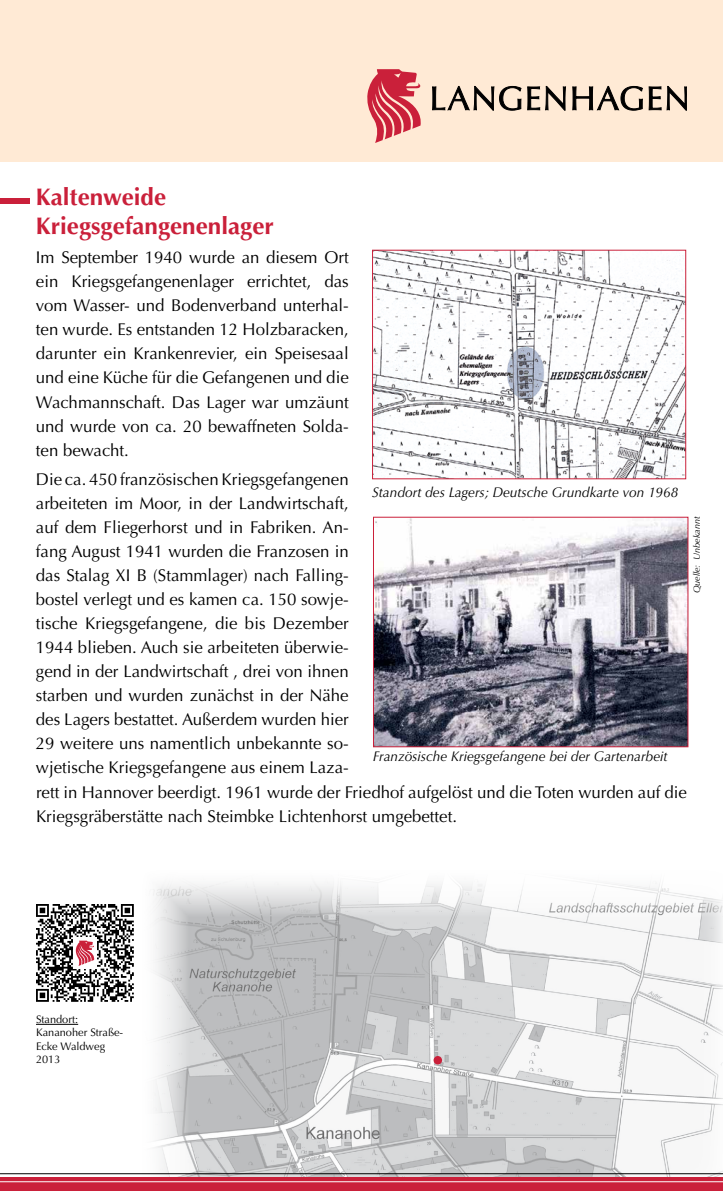
<style>
.page{position:relative;width:723px;height:1191px;background:#fff}
.page>*{position:absolute;margin:0;border:0;box-sizing:border-box;transform-origin:0 0}
.t1{font:700 24px/29px "Optima LT Std";color:#ca203a}
.t2{font:17px/24px "Optima LT Std";color:#000;text-align:justify}
.t3{font:italic 14px "Optima LT Std";color:#000}
.t4{font:11px/13.2px "Optima LT Std";color:#000}
.t5{font:italic 9px "Optima LT Std";color:#000}
</style>
<div class="page">
<div style="left:0;top:198px;width:29px;height:6px;background:#ca203a"></div>
<img style="left:375px;top:519px;width:311px;height:226px">
<div style="left:373px;top:517px;width:315px;height:230px;border:1px solid #ca203a"></div>
<img style="left:133px;top:882px;width:590px;height:295px">
<div style="left:433px;top:1056px;width:9px;height:8px;background:#ca203a;border-radius:50%"></div>
<div style="left:0;top:1177px;width:723px;height:14px;background:#ca203a"></div>
<hr style="left:0;top:1181px;width:723px;height:1px;background:#fff">
<hr style="left:0;top:1173px;width:723px;height:1px;background:#000">
<div style="left:0;top:0;width:723px;height:161px;background:#ffead5"></div>
<svg style="left:432px;top:86px;width:89px;height:24px"></svg>
<svg style="left:527px;top:86px;width:38px;height:24px"></svg>
<svg style="left:573px;top:86px;width:69px;height:24px"></svg>
<svg style="left:649px;top:87px;width:12px;height:23px"></svg>
<svg style="left:667px;top:86px;width:20px;height:24px"></svg>
<svg style="left:367px;top:69px;width:54px;height:74px"></svg>
<img style="left:374px;top:252px;width:310px;height:225px">
<div style="left:372px;top:250px;width:314px;height:229px;border:1px solid #ca203a"></div>
<hr style="left:36px;top:1024px;width:42px;height:1px;background:#000">
<img style="left:37px;top:904px;width:97px;height:97px">
<div style="left:74px;top:936px;width:23px;height:32px;background:#fff"></div>
<svg style="left:76px;top:940px;width:19px;height:26px"></svg>
<h1 class="t1" style="left:36px;top:182px;width:239px">Kaltenweide<br>Kriegsgefangenenlager</h1>
<p class="t2" style="left:36px;top:246px;width:314px">Im September 1940 wurde an diesem Ort ein Kriegsgefangenenlager errichtet, das vom Wasser- und Bodenverband unterhal&shy;ten wurde. Es entstanden 12 Holzbaracken, darunter ein Krankenrevier, ein Speisesaal und eine Küche für die Gefangenen und die Wachmannschaft. Das Lager war umzäunt und wurde von ca. 20 bewaffneten Solda&shy;ten bewacht.</p>
<p class="t2" style="left:36px;top:468px;width:314px">Die ca. 450 französischen Kriegsgefangenen arbeiteten im Moor, in der Landwirtschaft, auf dem Fliegerhorst und in Fabriken. An&shy;fang August 1941 wurden die Franzosen in das Stalag XI B (Stammlager) nach Falling&shy;bostel verlegt und es kamen ca. 150 sowje&shy;tische Kriegsgefangene, die bis Dezember 1944 blieben. Auch sie arbeiteten überwie&shy;gend in der Landwirtschaft , drei von ihnen starben und wurden zunächst in der Nähe des Lagers bestattet. Außerdem wurden hier 29 weitere uns namentlich unbekannte so&shy;wjetische Kriegsgefangene aus einem Laza-</p>
<p class="t3" style="left:372px;top:484px;width:308px">Standort des Lagers; Deutsche Grundkarte von 1968</p>
<p class="t5" style="left:692px;top:593px;width:78px;rotate:-90deg">Quelle: Unbekannt</p>
<p class="t3" style="left:373px;top:748px;width:296px">Französische Kriegsgefangene bei der Gartenarbeit</p>
<p class="t2" style="left:36px;top:780px;width:652px">rett in Hannover beerdigt. 1961 wurde der Friedhof aufgelöst und die Toten wurden auf die<br>Kriegsgräberstätte nach Steimbke Lichtenhorst umgebettet.</p>
<p class="t4" style="left:36px;top:1013px;width:89px">Standort:<br>Kananoher Straße-<br>Ecke Waldweg<br>2013</p>
</div>
